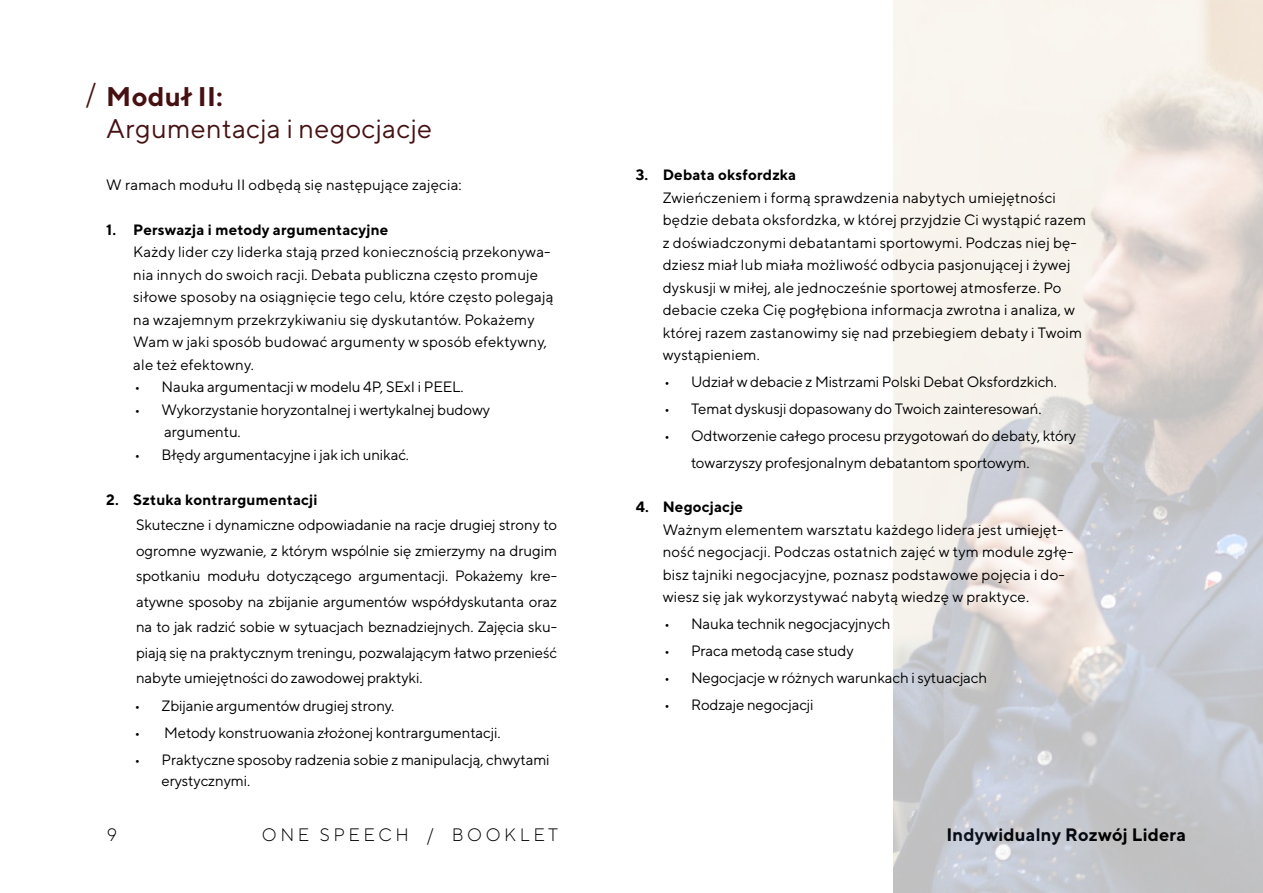
<style>
.page{position:relative;width:1263px;height:893px;background:#fff}
.page>*{position:absolute;margin:0;border:0;box-sizing:border-box;transform-origin:0 0}
.t1{font:27px "TT Norms";letter-spacing:.01em;color:#461112}
.t2{font:700 27px "TT Norms";letter-spacing:.01em;color:#461112}
.t3{font:700 18px "TT Norms";letter-spacing:.01em;color:#000}
.t4{font:300 18px "TT Norms";letter-spacing:.2em;color:#000}
.t5{font:15px/22.5px "TT Norms";letter-spacing:.01em;color:#000}
.t6{font:15px/22.5px "TT Norms";letter-spacing:-.01em;color:#000}
.t7{font:700 15px "TT Norms";letter-spacing:.01em;color:#000}
</style>
<div class="page">
<img style="left:893px;top:0;width:370px;height:893px">
<h1 class="t1" style="left:85px;top:76px;width:13px">/</h1>
<h1 class="t2" style="left:106px;top:79px;width:118px">Moduł II:</h1>
<h1 class="t1" style="left:106px;top:112px;width:327px">Argumentacja i negocjacje</h1>
<p class="t5" style="left:106px;top:173px;width:357px">W ramach modułu II odbędą się następujące zajęcia:</p>
<p class="t7" style="left:106px;top:220px;width:284px">1. Perswazja i metody argumentacyjne</p>
<p class="t5" style="left:133px;top:241px;width:422px">Każdy lider czy liderka stają przed koniecznością przekonywa&shy;nia innych do swoich racji. Debata publiczna często promuje siłowe sposoby na osiągnięcie tego celu, które często polegają na wzajemnym przekrzykiwaniu się dyskutantów. Pokażemy Wam w jaki sposób budować argumenty w sposób efektywny, ale też efektowny.</p>
<p class="t6" style="left:135px;top:376px;width:331px">• Nauka argumentacji w modelu 4P, SExI i PEEL.</p>
<p class="t6" style="left:164px;top:398px;width:327px;text-indent:-30px">• Wykorzystanie horyzontalnej i wertykalnej budowy argumentu.</p>
<p class="t6" style="left:135px;top:443px;width:276px">• Błędy argumentacyjne i jak ich unikać.</p>
<p class="t7" style="left:106px;top:490px;width:213px">2. Sztuka kontrargumentacji</p>
<p class="t5" style="left:136px;top:512px;width:422px;line-height:25.5px;text-align:justify">Skuteczne i dynamiczne odpowiadanie na racje drugiej strony to ogromne wyzwanie, z którym wspólnie się zmierzymy na drugim spotkaniu modułu dotyczącego argumentacji. Pokażemy kre&shy;atywne sposoby na zbijanie argumentów współdyskutanta oraz na to jak radzić sobie w sytuacjach beznadziejnych. Zajęcia sku&shy;piają się na praktycznym treningu, pozwalającym łatwo przenieść nabyte umiejętności do zawodowej praktyki.</p>
<p class="t6" style="left:135px;top:694px;width:261px">• Zbijanie argumentów drugiej strony.</p>
<p class="t6" style="left:135px;top:721px;width:367px">• Metody konstruowania złożonej kontrargumentacji.</p>
<p class="t6" style="left:162px;top:748px;width:390px;line-height:21.6px;text-indent:-27px">• Praktyczne sposoby radzenia sobie z manipulacją, chwytami erystycznymi.</p>
<p class="t7" style="left:636px;top:166px;width:162px">3. Debata oksfordzka</p>
<p class="t5" style="left:663px;top:186px;width:425px">Zwieńczeniem i formą sprawdzenia nabytych umiejętności będzie debata oksfordzka, w której przyjdzie Ci wystąpić razem z doświadczonymi debatantami sportowymi. Podczas niej bę&shy;dziesz miał lub miała możliwość odbycia pasjonującej i żywej dyskusji w miłej, ale jednocześnie sportowej atmosferze. Po debacie czeka Cię pogłębiona informacja zwrotna i analiza, w której razem zastanowimy się nad przebiegiem debaty i Twoim wystąpieniem.</p>
<p class="t6" style="left:664px;top:370px;width:394px">• Udział w debacie z Mistrzami Polski Debat Oksfordzkich.</p>
<p class="t6" style="left:664px;top:397px;width:379px">• Temat dyskusji dopasowany do Twoich zainteresowań.</p>
<p class="t6" style="left:691px;top:422px;width:387px;line-height:27px;text-indent:-27px">• Odtworzenie całego procesu przygotowań do debaty, który towarzyszy profesjonalnym debatantom sportowym.</p>
<p class="t7" style="left:636px;top:498px;width:109px">4. Negocjacje</p>
<p class="t5" style="left:663px;top:518px;width:412px">Ważnym elementem warsztatu każdego lidera jest umiejęt&shy;ność negocjacji. Podczas ostatnich zajęć w tym module zgłę&shy;bisz tajniki negocjacyjne, poznasz podstawowe pojęcia i do&shy;wiesz się jak wykorzystywać nabytą wiedzę w praktyce.</p>
<p class="t6" style="left:664px;top:612px;width:228px">• Nauka technik negocjacyjnych</p>
<p class="t6" style="left:664px;top:639px;width:191px">• Praca metodą case study</p>
<p class="t6" style="left:664px;top:666px;width:325px">• Negocjacje w różnych warunkach i sytuacjach</p>
<p class="t6" style="left:664px;top:693px;width:151px">• Rodzaje negocjacji</p>
<p class="t4" style="left:107px;top:824px;width:12px">9</p>
<p class="t4" style="left:262px;top:824px;width:298px">ONE SPEECH / BOOKLET</p>
<p class="t3" style="left:946px;top:823px;width:241px">Indywidualny Rozwój Lidera</p>
</div>
